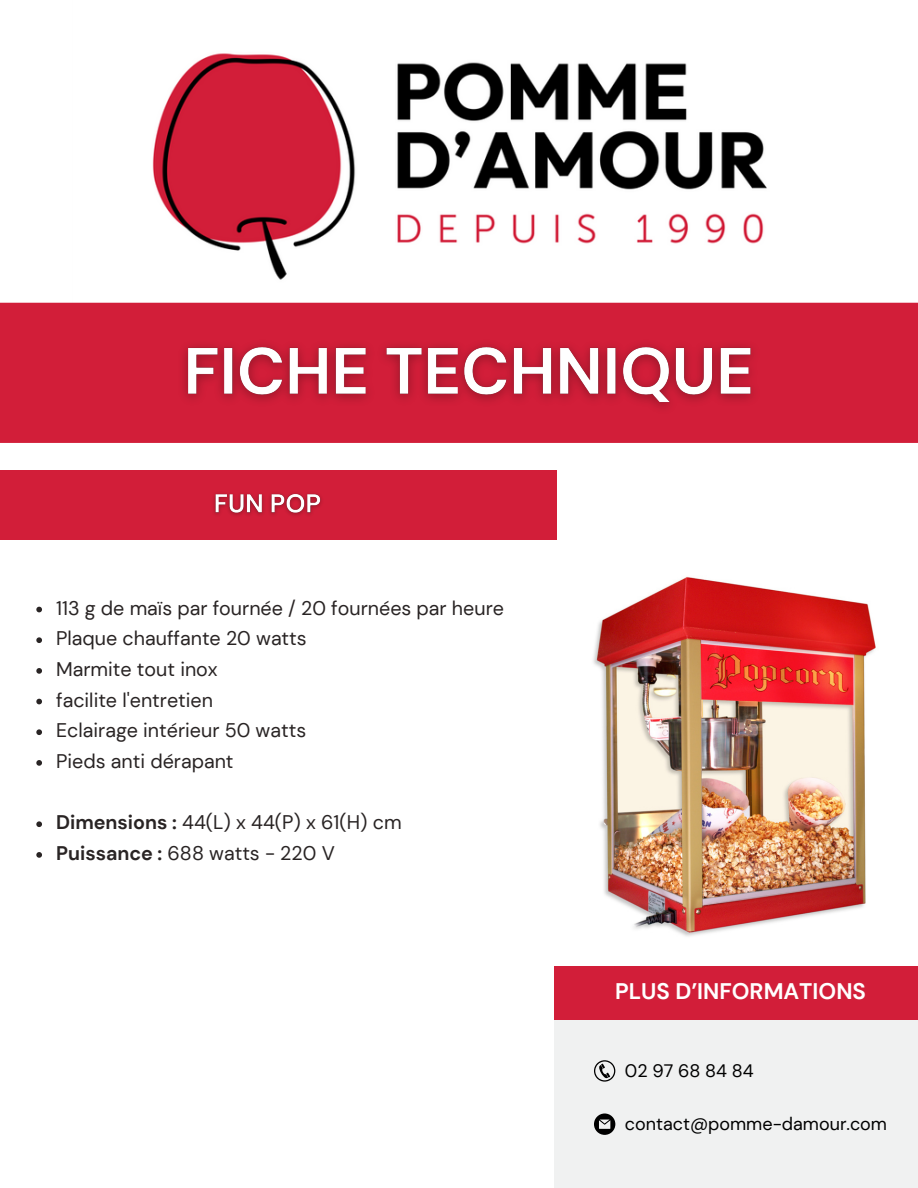
<style>
.page{position:relative;width:918px;height:1188px;background:#fff}
.page>*{position:absolute;margin:0;border:0;box-sizing:border-box;transform-origin:0 0}
.t1{font:700 22.5px "DM Sans";color:#fff}
.t2{font:19.65px "DM Sans";color:#292424}
.t3{font:18px "DM Sans";color:#000}
.s1{font-weight:700}
</style>
<div class="page">
<img style="left:73px;top:53px;width:773px;height:250px">
<div style="left:0;top:471px;width:557px;height:69px;background:#d21e39"></div>
<div style="left:554px;top:993px;width:364px;height:195px;background:#f0f1f1"></div>
<div style="left:554px;top:966px;width:364px;height:54px;background:#d21e39"></div>
<svg style="left:594px;top:1060px;width:21px;height:22px"></svg>
<svg style="left:594px;top:1114px;width:21px;height:21px"></svg>
<div style="left:0;top:303px;width:918px;height:140px;background:#d21e39"></div>
<img style="left:593px;top:576px;width:283px;height:361px">
<img style="left:171px;top:328px;width:596px;height:94px">
<img style="left:213px;top:493px;width:109px;height:23px">
<svg style="left:36px;top:607px;width:6px;height:5px"></svg>
<svg style="left:36px;top:637px;width:6px;height:6px"></svg>
<svg style="left:36px;top:668px;width:6px;height:6px"></svg>
<svg style="left:36px;top:699px;width:6px;height:5px"></svg>
<svg style="left:36px;top:729px;width:6px;height:6px"></svg>
<svg style="left:36px;top:760px;width:6px;height:6px"></svg>
<svg style="left:36px;top:821px;width:6px;height:6px"></svg>
<svg style="left:36px;top:852px;width:6px;height:6px"></svg>
<p class="t2" style="left:56px;top:595px;width:449px">113 g de maïs par fournée / 20 fournées par heure</p>
<p class="t2" style="left:56px;top:626px;width:252px">Plaque chauffante 20 watts</p>
<p class="t2" style="left:56px;top:657px;width:163px">Marmite tout inox</p>
<p class="t2" style="left:56px;top:687px;width:158px">facilite l'entretien</p>
<p class="t2" style="left:56px;top:718px;width:252px">Eclairage intérieur 50 watts</p>
<p class="t2" style="left:56px;top:749px;width:179px">Pieds anti dérapant</p>
<p class="t2" style="left:56px;top:810px;width:347px"><span class="s1">Dimensions :</span> 44(L) x 44(P) x 61(H) cm</p>
<p class="t2" style="left:56px;top:841px;width:280px"><span class="s1">Puissance :</span> 688 watts - 220 V</p>
<p class="t1" style="left:615px;top:977px;width:252px">PLUS D’INFORMATIONS</p>
<p class="t3" style="left:625px;top:1060px;width:130px">02 97 68 84 84</p>
<p class="t3" style="left:625px;top:1112px;width:264px">contact@pomme-damour.com</p>
</div>
